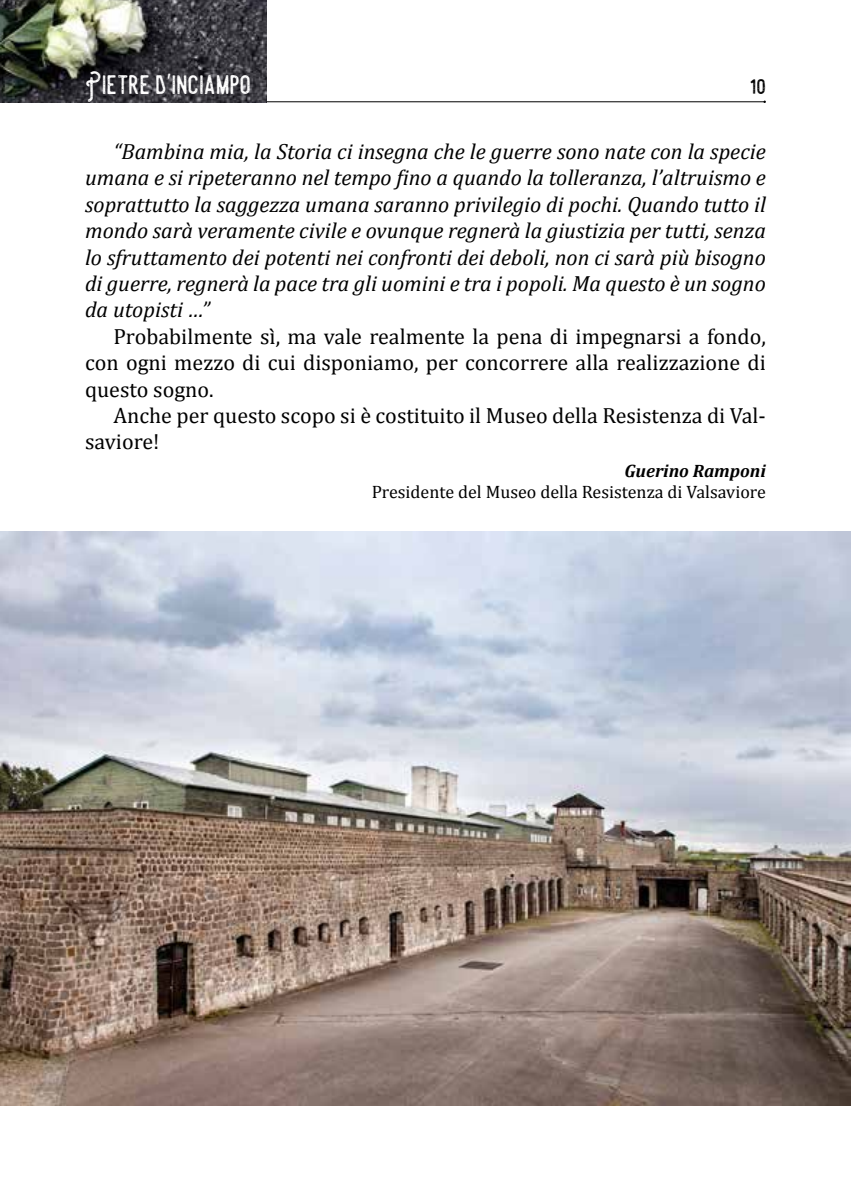
<style>
.page{position:relative;width:851px;height:1191px;background:#fff}
.page>*{position:absolute;margin:0;border:0;box-sizing:border-box;transform-origin:0 0}
.t1{font:30px "Steelworks Vintage Demo";color:#fff}
.t2{font:24px "Steelworks Vintage Demo";color:#000}
.t3{font:italic 22px/26.4px "Cambria";color:#000;text-align:justify}
.t4{font:22px/26.4px "Cambria";color:#000;text-align:justify}
.t5{font:18px "Cambria";color:#000}
.t6{font:italic 700 18px "Cambria";color:#000}
</style>
<div class="page">
<img style="left:0;top:0;width:266px;height:102px">
<hr style="left:266px;top:101px;width:498px;height:1px;background:#000">
<img style="left:0;top:531px;width:850px;height:575px">
<h1 class="t1" style="left:85px;top:67px;width:167px">Pietre d inciampo</h1>
<h1 class="t1" style="left:167px;top:49px;width:6px">,</h1>
<p class="t2" style="left:749px;top:72px;width:18px">10</p>
<p class="t3" style="left:85px;top:137px;width:682px;text-indent:28px">“Bambina mia, la Storia ci insegna che le guerre sono nate con la specie umana e si ripeteranno nel tempo fino a quando la tolleranza, l’altruismo e soprattutto la saggezza umana saranno privilegio di pochi. Quando tutto il mondo sarà veramente civile e ovunque regnerà la giustizia per tutti, senza lo sfruttamento dei potenti nei confronti dei deboli, non ci sarà più bisogno di guerre, regnerà la pace tra gli uomini e tra i popoli. Ma questo è un sogno da utopisti …”</p>
<p class="t4" style="left:85px;top:323px;width:682px;text-indent:28px">Probabilmente sì, ma vale realmente la pena di impegnarsi a fondo, con ogni mezzo di cui disponiamo, per concorrere alla realizzazione di questo sogno.</p>
<p class="t4" style="left:85px;top:402px;width:682px;text-indent:28px">Anche per questo scopo si è costituito il Museo della Resistenza di Val&shy;saviore!</p>
<p class="t6" style="left:624px;top:458px;width:143px">Guerino Ramponi</p>
<p class="t5" style="left:371px;top:481px;width:395px">Presidente del Museo della Resistenza di Valsaviore</p>
</div>
